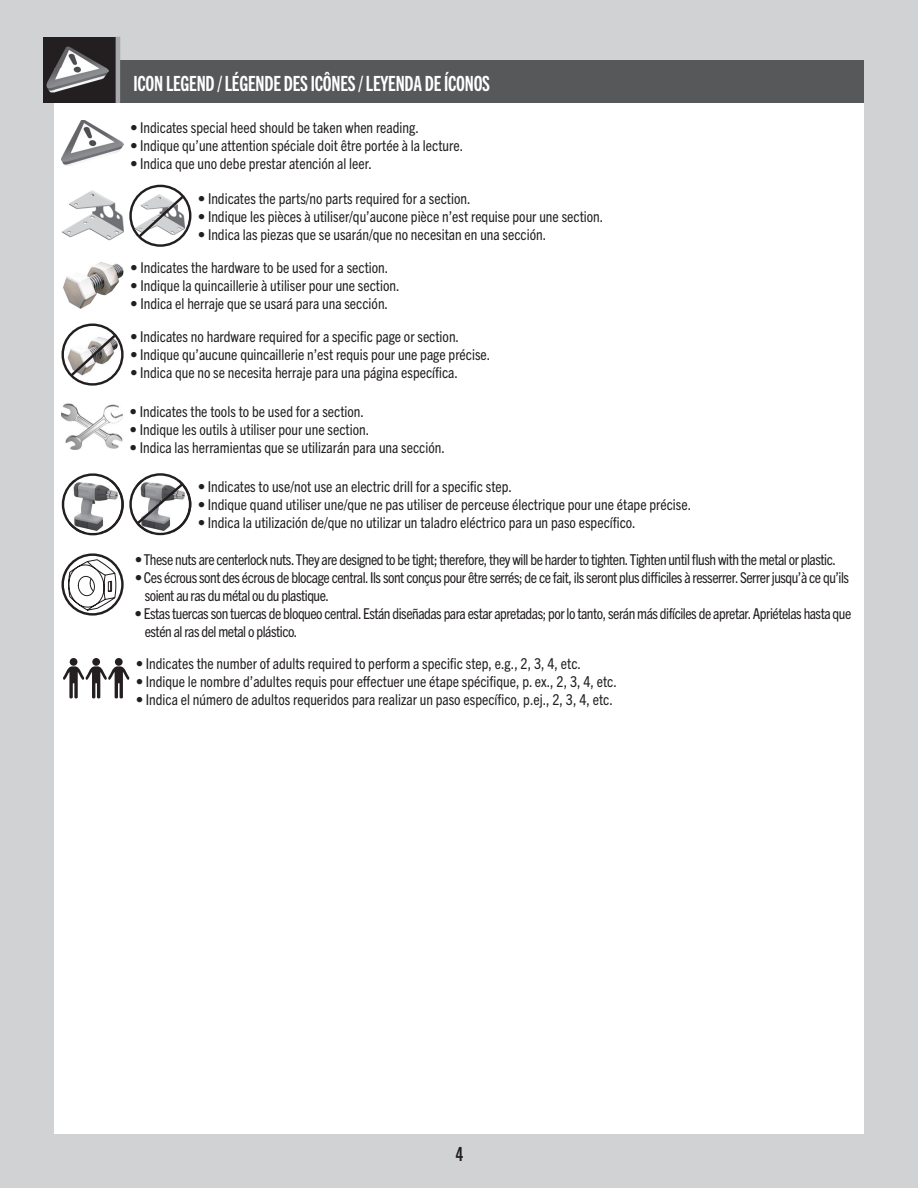
<style>
.page{position:relative;width:918px;height:1188px;background:#d1d2d4}
.page>*{position:absolute;margin:0;border:0;box-sizing:border-box;transform-origin:0 0}
.t1{font:21px "Trade Gothic Next LT Pro Bd Cm";letter-spacing:-.01em;color:#fff}
.t2{font:19.5px "Trade Gothic Next LT Pro Bd Cm";color:#231f20}
.t3{font:condensed 15px "Trade Gothic Next LT Pro";color:#231f20}
.t4{font:condensed 15px/18px "Trade Gothic Next LT Pro";letter-spacing:-.03em;color:#231f20}
</style>
<div class="page">
<div style="left:54px;top:69px;width:810px;height:1065px;background:#fff"></div>
<div style="left:120px;top:60px;width:744px;height:43px;background:#57585a"></div>
<div style="left:43px;top:37px;width:73px;height:66px;background:#231f20"></div>
<hr style="left:116px;top:37px;width:4px;height:66px;background:#a8a9ad">
<img style="left:62px;top:120px;width:62px;height:46px">
<img style="left:46px;top:47px;width:62px;height:45px">
<img style="left:54px;top:69px;width:55px;height:23px">
<img style="left:62px;top:190px;width:62px;height:50px">
<img style="left:63px;top:262px;width:61px;height:47px">
<img style="left:61px;top:403px;width:62px;height:47px">
<div style="left:62px;top:324px;width:62px;height:62px;border:2px solid #231f20;border-radius:50%"></div>
<svg style="left:68px;top:332px;width:50px;height:47px"></svg>
<div style="left:129px;top:185px;width:62px;height:62px;border:2px solid #231f20;border-radius:50%"></div>
<svg style="left:135px;top:193px;width:51px;height:47px"></svg>
<svg style="left:62px;top:473px;width:129px;height:62px"></svg>
<img style="left:69px;top:481px;width:55px;height:51px">
<svg style="left:68px;top:559px;width:49px;height:52px"></svg>
<div style="left:62px;top:553px;width:62px;height:63px;border:2px solid #231f20;border-radius:50%"></div>
<div style="left:70px;top:658px;width:7px;height:8px;background:#231f20;border-radius:50%"></div>
<div style="left:92px;top:658px;width:8px;height:8px;background:#231f20;border-radius:50%"></div>
<svg style="left:63px;top:666px;width:66px;height:32px"></svg>
<div style="left:115px;top:658px;width:8px;height:8px;background:#231f20;border-radius:50%"></div>
<h1 class="t1" style="left:134px;top:76px;width:358px">ICON LEGEND / LÉGENDE DES ICÔNES / LEYENDA DE ÍCONOS</h1>
<p class="t3" style="left:130px;top:122px;width:290px">• Indicates special heed should be taken when reading.</p>
<p class="t3" style="left:130px;top:140px;width:334px">• Indique qu’une attention spéciale doit être portée à la lecture.</p>
<p class="t3" style="left:130px;top:158px;width:243px">• Indica que uno debe prestar atención al leer.</p>
<p class="t3" style="left:198px;top:193px;width:274px">• Indicates the parts/no parts required for a section.</p>
<p class="t3" style="left:198px;top:211px;width:407px">• Indique les pièces à utiliser/qu’aucone pièce n’est requise pour une section.</p>
<p class="t3" style="left:198px;top:229px;width:350px">• Indica las piezas que se usarán/que no necesitan en una sección.</p>
<p class="t3" style="left:131px;top:262px;width:259px">• Indicates the hardware to be used for a section.</p>
<p class="t3" style="left:131px;top:280px;width:271px">• Indique la quincaillerie à utiliser pour une section.</p>
<p class="t3" style="left:131px;top:298px;width:259px">• Indica el herraje que se usará para una sección.</p>
<p class="t3" style="left:130px;top:331px;width:330px">• Indicates no hardware required for a specific page or section.</p>
<p class="t3" style="left:130px;top:349px;width:362px">• Indique qu’aucune quincaillerie n’est requis pour une page précise.</p>
<p class="t3" style="left:130px;top:367px;width:329px">• Indica que no se necesita herraje para una página específica.</p>
<p class="t3" style="left:130px;top:406px;width:236px">• Indicates the tools to be used for a section.</p>
<p class="t3" style="left:130px;top:424px;width:241px">• Indique les outils à utiliser pour une section.</p>
<p class="t3" style="left:130px;top:442px;width:316px">• Indica las herramientas que se utilizarán para una sección.</p>
<p class="t3" style="left:198px;top:481px;width:315px">• Indicates to use/not use an electric drill for a specific step.</p>
<p class="t3" style="left:198px;top:499px;width:495px">• Indique quand utiliser une/que ne pas utiliser de perceuse électrique pour une étape précise.</p>
<p class="t3" style="left:198px;top:517px;width:439px">• Indica la utilización de/que no utilizar un taladro eléctrico para un paso específico.</p>
<p class="t4" style="left:135px;top:552px;width:702px">• These nuts are centerlock nuts. They are designed to be tight; therefore, they will be harder to tighten. Tighten until flush with the metal or plastic.</p>
<p class="t4" style="left:145px;top:570px;width:706px;text-indent:-10px">• Ces écrous sont des écrous de blocage central. Ils sont conçus pour être serrés; de ce fait, ils seront plus difficiles à resserrer. Serrer jusqu’à ce qu’ils soient au ras du métal ou du plastique.</p>
<p class="t4" style="left:145px;top:606px;width:708px;text-indent:-10px">• Estas tuercas son tuercas de bloqueo central. Están diseñadas para estar apretadas; por lo tanto, serán más difíciles de apretar. Apriételas hasta que estén al ras del metal o plástico.</p>
<p class="t3" style="left:136px;top:658px;width:446px">• Indicates the number of adults required to perform a specific step, e.g., 2, 3, 4, etc.</p>
<p class="t3" style="left:136px;top:676px;width:482px">• Indique le nombre d’adultes requis pour effectuer une étape spécifique, p. ex., 2, 3, 4, etc.</p>
<p class="t3" style="left:136px;top:694px;width:478px">• Indica el número de adultos requeridos para realizar un paso específico, p.ej., 2, 3, 4, etc.</p>
<h2 class="t2" style="left:456px;top:1147px;width:9px">4</h2>
</div>
